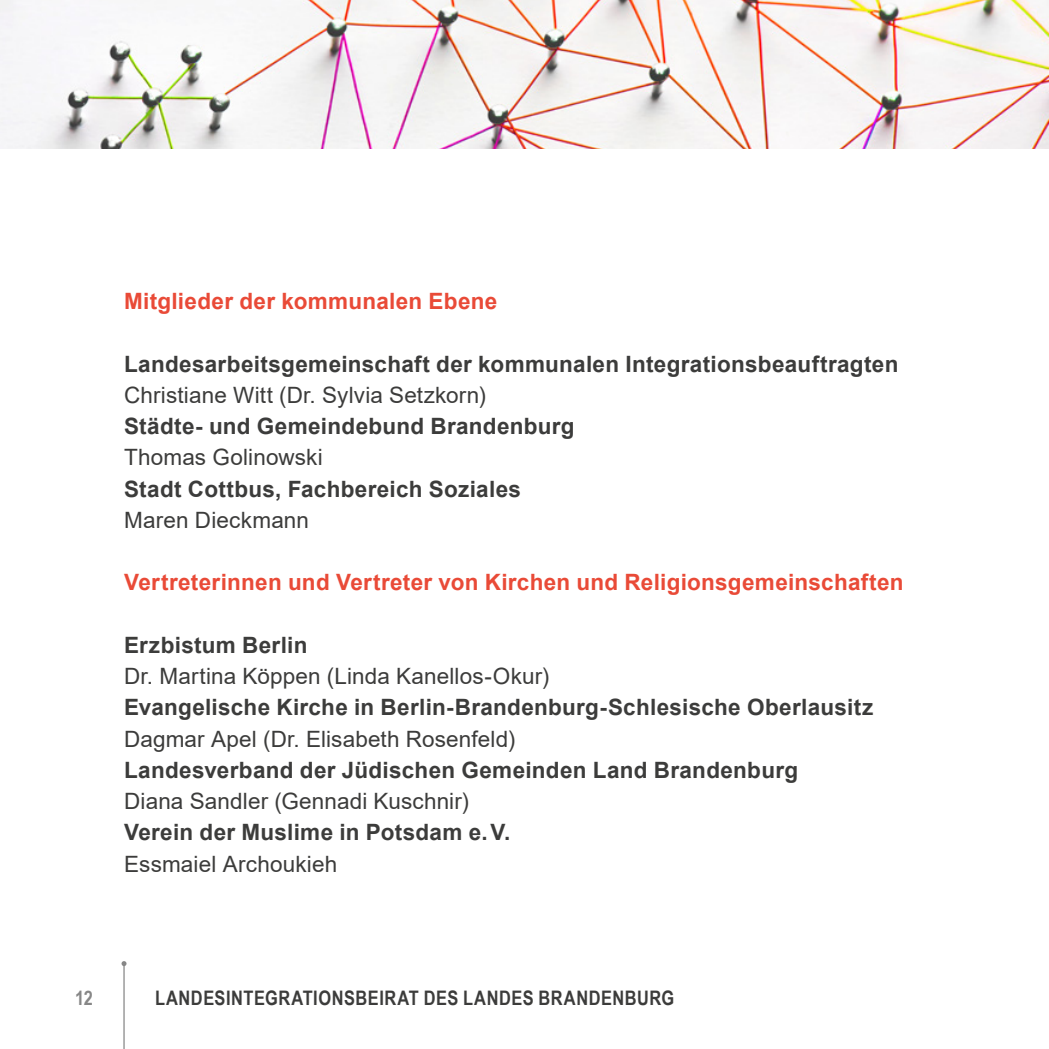
<style>
.page{position:relative;width:1049px;height:1049px;background:#fff}
.page>*{position:absolute;margin:0;border:0;box-sizing:border-box;transform-origin:0 0}
.t1{font:700 22.5px "Arial";letter-spacing:.015em;color:#3c3c3b}
.Namen{font:22.5px "Arial";letter-spacing:.005em;color:#3c3c3b}
.t2{font:700 22.5px "Arial";letter-spacing:.015em;color:#e94a37}
.t3{font:700 20px "Arial Narrow";letter-spacing:.025em;color:#3c3c3b}
.t4{font:700 20px "Arial Narrow";color:#878787}
</style>
<div class="page">
<hr style="left:123px;top:963px;width:2px;height:86px;background:#878787">
<svg style="left:122px;top:961px;width:5px;height:5px"></svg>
<img style="left:0;top:0;width:1049px;height:149px">
<h2 class="t2" style="left:124px;top:285px;width:375px">Mitglieder der kommunalen Ebene</h2>
<h3 class="t1" style="left:124px;top:348px;width:776px">Landesarbeitsgemeinschaft der kommunalen Integrationsbeauftragten</h3>
<p class="Namen" style="left:124px;top:379px;width:363px">Christiane Witt (Dr. Sylvia Setzkorn)</p>
<h3 class="t1" style="left:124px;top:410px;width:452px">Städte- und Gemeindebund Brandenburg</h3>
<p class="Namen" style="left:124px;top:442px;width:200px">Thomas Golinowski</p>
<h3 class="t1" style="left:124px;top:473px;width:398px">Stadt Cottbus, Fachbereich Soziales</h3>
<p class="Namen" style="left:124px;top:504px;width:187px">Maren Dieckmann</p>
<h2 class="t2" style="left:124px;top:567px;width:781px">Vertreterinnen und Vertreter von Kirchen und Religionsgemeinschaften</h2>
<h3 class="t1" style="left:124px;top:629px;width:185px">Erzbistum Berlin</h3>
<p class="Namen" style="left:124px;top:661px;width:427px">Dr. Martina Köppen (Linda Kanellos-Okur)</p>
<h3 class="t1" style="left:124px;top:692px;width:751px">Evangelische Kirche in Berlin-Brandenburg-Schlesische Oberlausitz</h3>
<p class="Namen" style="left:124px;top:723px;width:393px">Dagmar Apel (Dr. Elisabeth Rosenfeld)</p>
<h3 class="t1" style="left:124px;top:754px;width:675px">Landesverband der Jüdischen Gemeinden Land Brandenburg</h3>
<p class="Namen" style="left:124px;top:786px;width:346px">Diana Sandler (Gennadi Kuschnir)</p>
<h3 class="t1" style="left:124px;top:817px;width:388px">Verein der Muslime in Potsdam e.V.</h3>
<p class="Namen" style="left:124px;top:848px;width:215px">Essmaiel Archoukieh</p>
<p class="t4" style="left:75px;top:983px;width:19px">12</p>
<p class="t3" style="left:155px;top:983px;width:521px">LANDESINTEGRATIONSBEIRAT DES LANDES BRANDENBURG</p>
</div>
